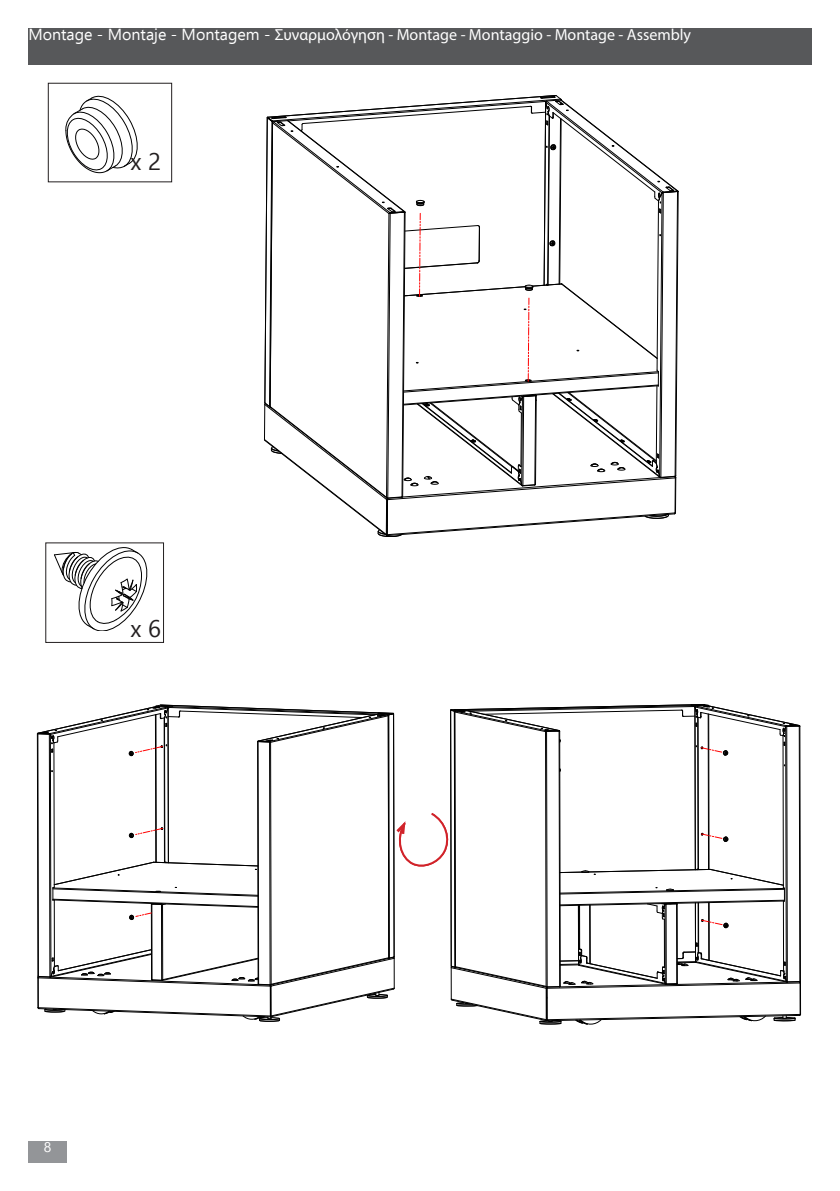
<style>
.page{position:relative;width:840px;height:1191px;background:#fff}
.page>*{position:absolute;margin:0;border:0;box-sizing:border-box;transform-origin:0 0}
.t1{font:24px "Ebrima";color:#231f20}
.t2{font:16px "Myriad Pro";color:#fff}
.t3{font:14px "Ebrima";color:#fff}
.s1{font-family:"Ebrima"}
</style>
<div class="page">
<div style="left:28px;top:1141px;width:39px;height:21px;background:#939598"></div>
<svg style="left:396px;top:813px;width:53px;height:54px"></svg>
<div style="left:28px;top:28px;width:783px;height:37px;background:#57585a"></div>
<svg style="left:264px;top:95px;width:414px;height:441px"></svg>
<svg style="left:65px;top:95px;width:73px;height:78px"></svg>
<div style="left:48px;top:83px;width:124px;height:99px;border:1px solid #231f20"></div>
<hr style="left:450px;top:967px;width:1px;height:32px;background:#000">
<hr style="left:545px;top:988px;width:1px;height:31px;background:#000">
<hr style="left:546px;top:988px;width:1px;height:31px;background:#000">
<hr style="left:799px;top:983px;width:1px;height:31px;background:#000">
<hr style="left:559px;top:731px;width:1px;height:255px;background:#000">
<hr style="left:663px;top:919px;width:1px;height:48px;background:#000">
<hr style="left:579px;top:905px;width:1px;height:44px;background:#000">
<hr style="left:578px;top:905px;width:1px;height:44px;background:#000">
<hr style="left:676px;top:904px;width:1px;height:79px;background:#000">
<hr style="left:697px;top:717px;width:1px;height:152px;background:#000">
<hr style="left:782px;top:901px;width:1px;height:70px;background:#000">
<hr style="left:697px;top:902px;width:1px;height:50px;background:#000">
<hr style="left:782px;top:735px;width:1px;height:152px;background:#000">
<hr style="left:799px;top:726px;width:1px;height:255px;background:#000">
<hr style="left:545px;top:731px;width:1px;height:255px;background:#000">
<hr style="left:546px;top:731px;width:1px;height:255px;background:#000">
<hr style="left:558px;top:731px;width:1px;height:255px;background:#000">
<hr style="left:450px;top:710px;width:1px;height:256px;background:#000">
<hr style="left:453px;top:711px;width:2px;height:256px;background:#000">
<svg style="left:450px;top:996px;width:350px;height:29px"></svg>
<hr style="left:577px;top:905px;width:1px;height:59px;background:#000">
<hr style="left:589px;top:905px;width:1px;height:58px;background:#000">
<hr style="left:675px;top:903px;width:1px;height:80px;background:#000">
<hr style="left:664px;top:904px;width:1px;height:79px;background:#000">
<hr style="left:665px;top:904px;width:1px;height:79px;background:#000">
<hr style="left:708px;top:714px;width:1px;height:155px;background:#000">
<hr style="left:708px;top:902px;width:1px;height:58px;background:#000">
<hr style="left:694px;top:707px;width:1px;height:162px;background:#000">
<hr style="left:694px;top:903px;width:1px;height:58px;background:#000">
<hr style="left:707px;top:714px;width:1px;height:155px;background:#000">
<hr style="left:707px;top:902px;width:1px;height:58px;background:#000">
<hr style="left:798px;top:726px;width:1px;height:255px;background:#000">
<hr style="left:784px;top:726px;width:2px;height:255px;background:#000">
<hr style="left:786px;top:726px;width:1px;height:255px;background:#000">
<svg style="left:450px;top:942px;width:350px;height:47px"></svg>
<svg style="left:559px;top:868px;width:225px;height:60px"></svg>
<svg style="left:700px;top:832px;width:28px;height:10px"></svg>
<svg style="left:450px;top:704px;width:349px;height:51px"></svg>
<svg style="left:54px;top:547px;width:94px;height:84px"></svg>
<div style="left:45px;top:542px;width:119px;height:101px;border:1px solid #231f20"></div>
<hr style="left:164px;top:718px;width:1px;height:144px;background:#000">
<hr style="left:54px;top:900px;width:1px;height:66px;background:#000">
<hr style="left:54px;top:743px;width:1px;height:144px;background:#000">
<hr style="left:167px;top:708px;width:2px;height:154px;background:#000">
<hr style="left:155px;top:714px;width:1px;height:148px;background:#000">
<hr style="left:37px;top:733px;width:2px;height:243px;background:#000">
<hr style="left:50px;top:734px;width:1px;height:242px;background:#000">
<hr style="left:49px;top:734px;width:1px;height:242px;background:#000">
<hr style="left:393px;top:714px;width:1px;height:243px;background:#000">
<hr style="left:162px;top:904px;width:1px;height:75px;background:#000">
<hr style="left:161px;top:904px;width:1px;height:76px;background:#000">
<hr style="left:151px;top:904px;width:1px;height:75px;background:#000">
<hr style="left:387px;top:716px;width:2px;height:241px;background:#000">
<hr style="left:270px;top:742px;width:1px;height:242px;background:#000">
<svg style="left:37px;top:949px;width:357px;height:72px"></svg>
<hr style="left:269px;top:742px;width:1px;height:242px;background:#000">
<hr style="left:257px;top:741px;width:2px;height:243px;background:#000">
<svg style="left:37px;top:704px;width:357px;height:52px"></svg>
<svg style="left:129px;top:827px;width:34px;height:11px"></svg>
<svg style="left:52px;top:861px;width:206px;height:59px"></svg>
<p class="t2" style="left:28px;top:25px;width:664px"><span class="s1">Montage - Montaje - Montagem -</span> Συναρμολόγηση - Montage - Montaggio - Montage - Assembly</p>
<p class="t1" style="left:130px;top:144px;width:32px">x 2</p>
<p class="t1" style="left:130px;top:611px;width:32px">x 6</p>
<p class="t3" style="left:44px;top:1136px;width:9px">8</p>
</div>
